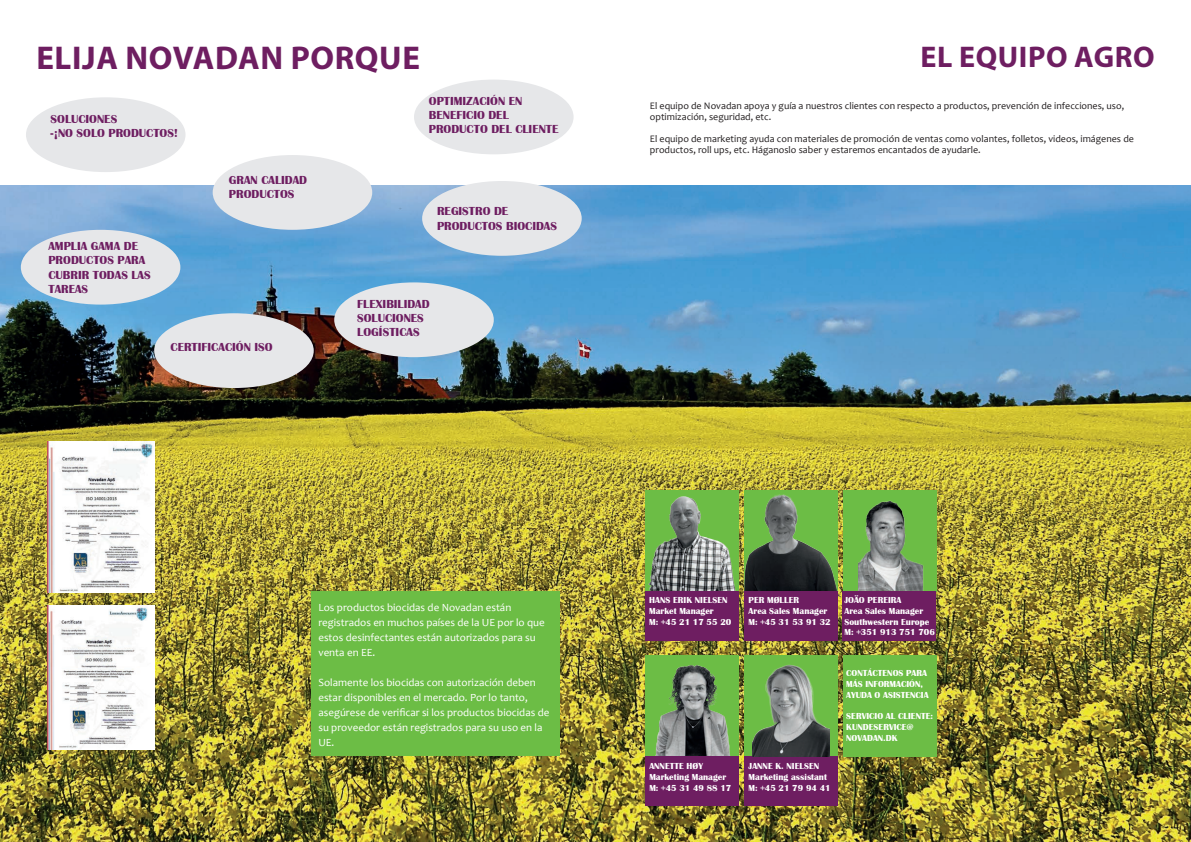
<style>
.page{position:relative;width:1191px;height:842px;background:#fff}
.page>*{position:absolute;margin:0;border:0;box-sizing:border-box;transform-origin:0 0}
.t1{font:700 33px "Myriad Pro";letter-spacing:.02em;color:#6e1e61}
.t2{font:700 30px "Myriad Pro";letter-spacing:.02em;color:#6e1e61}
.t3{font:700 12px "Britannic";color:#6e1e61}
.t4{font:11px/15px "Candara";color:#fff}
.t5{font:10px/11px "Candara";color:#231f20}
.t6{font:700 9px/10.8px "Britannic";color:#fff}
</style>
<div class="page">
<img style="left:0;top:185px;width:1191px;height:657px">
<img style="left:592px;top:481px;width:152px;height:127px">
<img style="left:693px;top:471px;width:166px;height:124px">
<div style="left:843px;top:490px;width:93px;height:101px;background:#6cbd45"></div>
<img style="left:859px;top:500px;width:65px;height:91px">
<div style="left:645px;top:591px;width:94px;height:49px;background:#6e1e61"></div>
<div style="left:744px;top:591px;width:93px;height:49px;background:#6e1e61"></div>
<div style="left:842px;top:591px;width:94px;height:49px;background:#6e1e61"></div>
<div style="left:645px;top:655px;width:93px;height:101px;background:#6cbd45"></div>
<div style="left:744px;top:655px;width:93px;height:101px;background:#6cbd45"></div>
<div style="left:645px;top:757px;width:93px;height:49px;background:#6e1e61"></div>
<div style="left:744px;top:757px;width:93px;height:49px;background:#6e1e61"></div>
<img style="left:752px;top:664px;width:77px;height:93px">
<div style="left:843px;top:656px;width:93px;height:101px;background:#6cbd45"></div>
<img style="left:651px;top:652px;width:80px;height:103px">
<div style="left:311px;top:591px;width:248px;height:164px;background:#6cbd45"></div>
<div style="left:26px;top:97px;width:159px;height:75px;background:#e6e7e9;border-radius:50%"></div>
<div style="left:414px;top:80px;width:159px;height:74px;background:#e6e7e9;border-radius:50%"></div>
<div style="left:213px;top:155px;width:159px;height:75px;background:#e6e7e9;border-radius:50%"></div>
<div style="left:21px;top:230px;width:159px;height:75px;background:#e6e7e9;border-radius:50%"></div>
<div style="left:422px;top:181px;width:159px;height:75px;background:#e6e7e9;border-radius:50%"></div>
<div style="left:334px;top:282px;width:160px;height:75px;background:#e6e7e9;border-radius:50%"></div>
<img style="left:47px;top:442px;width:107px;height:150px">
<img style="left:47px;top:605px;width:107px;height:145px">
<div style="left:154px;top:313px;width:160px;height:75px;background:#e6e7e9;border-radius:50%"></div>
<p class="t1" style="left:36px;top:36px;width:385px">ELIJA NOVADAN PORQUE</p>
<p class="t2" style="left:920px;top:37px;width:236px">EL EQUIPO AGRO</p>
<p class="t3" style="left:51px;top:112px;width:68px">SOLUCIONES</p>
<p class="t3" style="left:51px;top:126px;width:129px">-¡NO SOLO PRODUCTOS!</p>
<p class="t3" style="left:48px;top:239px;width:91px">AMPLIA GAMA DE</p>
<p class="t3" style="left:48px;top:254px;width:98px">PRODUCTOS PARA</p>
<p class="t3" style="left:48px;top:268px;width:104px">CUBRIR TODAS LAS</p>
<p class="t3" style="left:48px;top:282px;width:41px">TAREAS</p>
<p class="t3" style="left:229px;top:173px;width:80px">GRAN CALIDAD</p>
<p class="t3" style="left:229px;top:187px;width:67px">PRODUCTOS</p>
<p class="t3" style="left:170px;top:340px;width:104px">CERTIFICACIÓN ISO</p>
<p class="t3" style="left:429px;top:94px;width:95px">OPTIMIZACIÓN EN</p>
<p class="t3" style="left:429px;top:108px;width:81px">BENEFICIO DEL</p>
<p class="t3" style="left:429px;top:123px;width:131px">PRODUCTO DEL CLIENTE</p>
<p class="t3" style="left:437px;top:204px;width:73px">REGISTRO DE</p>
<p class="t3" style="left:437px;top:219px;width:121px">PRODUCTOS BIOCIDAS</p>
<p class="t3" style="left:357px;top:297px;width:74px">FLEXIBILIDAD</p>
<p class="t3" style="left:357px;top:311px;width:68px">SOLUCIONES</p>
<p class="t3" style="left:357px;top:326px;width:64px">LOGÍSTICAS</p>
<p class="t5" style="left:650px;top:100px;width:476px">El equipo de Novadan apoya y guía a nuestros clientes con respecto a productos, prevención de infecciones, uso,</p>
<p class="t5" style="left:650px;top:111px;width:123px">optimización, seguridad, etc.</p>
<p class="t5" style="left:650px;top:133px;width:485px">El equipo de marketing ayuda con materiales de promoción de ventas como volantes, folletos, videos, imágenes de productos, roll ups, etc. Háganoslo saber y estaremos encantados de ayudarle.</p>
<p class="t4" style="left:318px;top:600px;width:194px">Los productos biocidas de Novadan están</p>
<p class="t4" style="left:318px;top:615px;width:228px">registrados en muchos países de la UE por lo que</p>
<p class="t4" style="left:318px;top:630px;width:219px">estos desinfectantes están autorizados para su</p>
<p class="t4" style="left:318px;top:645px;width:58px">venta en EE.</p>
<p class="t4" style="left:318px;top:675px;width:232px">Solamente los biocidas con autorización deben estar disponibles en el mercado. Por lo tanto, asegúrese de verificar si los productos biocidas de su proveedor están registrados para su uso en la UE.</p>
<p class="t6" style="left:649px;top:595px;width:80px">HANS ERIK NIELSEN</p>
<p class="t6" style="left:649px;top:606px;width:66px">Market Manager</p>
<p class="t6" style="left:649px;top:617px;width:84px">M: +45 21 17 55 20</p>
<p class="t6" style="left:649px;top:761px;width:55px">ANNETTE HØY</p>
<p class="t6" style="left:649px;top:771px;width:78px">Marketing Manager</p>
<p class="t6" style="left:649px;top:782px;width:84px">M: +45 31 49 88 17</p>
<p class="t6" style="left:748px;top:595px;width:52px">PER MØLLER</p>
<p class="t6" style="left:748px;top:606px;width:80px">Area Sales Manager</p>
<p class="t6" style="left:748px;top:617px;width:84px">M: +45 31 53 91 32</p>
<p class="t6" style="left:748px;top:761px;width:72px">JANNE K. NIELSEN</p>
<p class="t6" style="left:748px;top:771px;width:80px">Marketing assistant</p>
<p class="t6" style="left:748px;top:782px;width:84px">M: +45 21 79 94 41</p>
<p class="t6" style="left:844px;top:595px;width:58px">JOÄO PEREIRA</p>
<p class="t6" style="left:844px;top:605px;width:80px">Area Sales Manager</p>
<p class="t6" style="left:844px;top:616px;width:86px">Southwestern Europe</p>
<p class="t6" style="left:844px;top:627px;width:92px">M: +351 913 751 706</p>
<p class="t6" style="left:846px;top:668px;width:84px">CONTÁCTENOS PARA<br>MÁS INFORMACIÓN,<br>AYUDA O ASISTENCIA</p>
<p class="t6" style="left:846px;top:711px;width:88px">SERVICIO AL CLIENTE:</p>
<p class="t6" style="left:846px;top:722px;width:69px">KUNDESERVICE@</p>
<p class="t6" style="left:846px;top:732px;width:53px">NOVADAN.DK</p>
</div>
